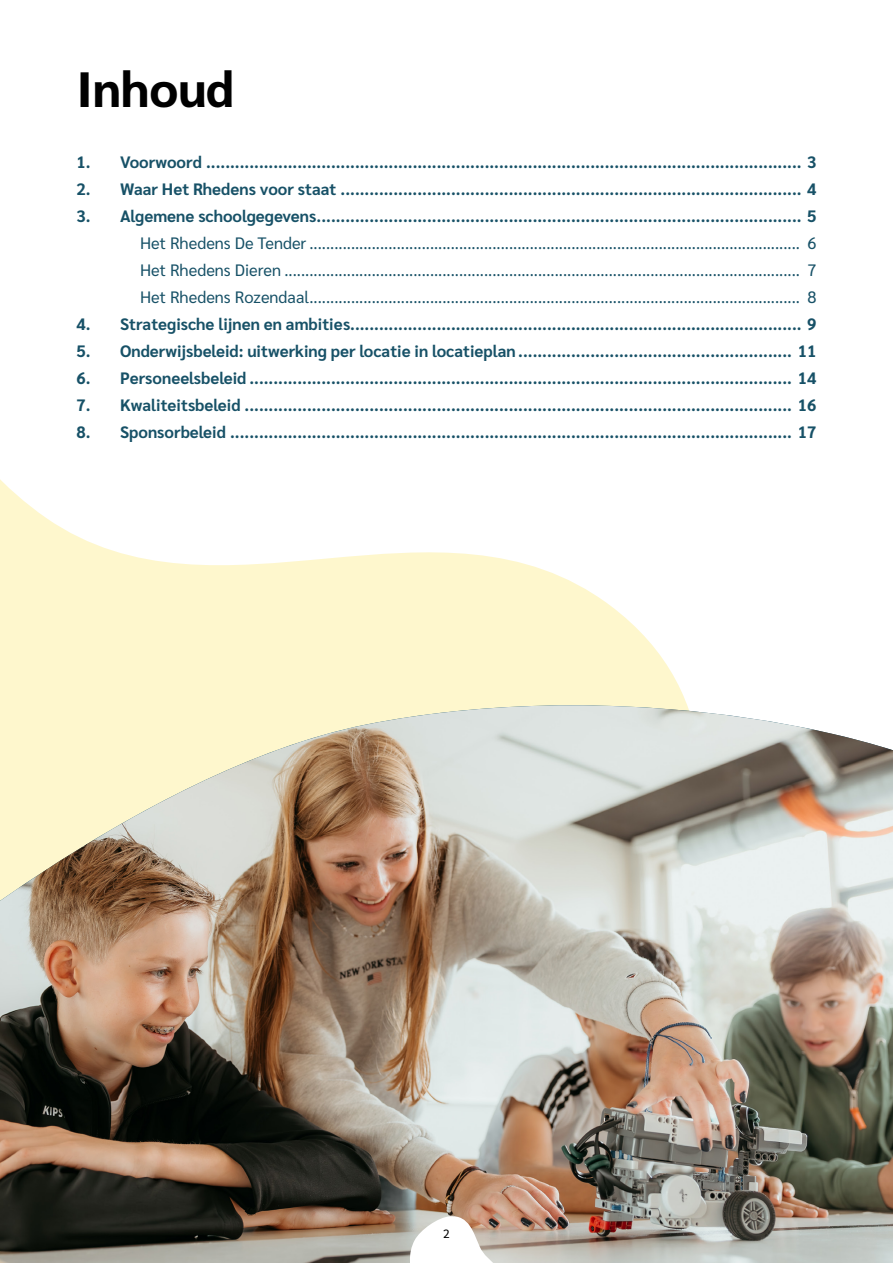
<style>
.page{position:relative;width:893px;height:1263px;background:#fff}
.page>*{position:absolute;margin:0;border:0;box-sizing:border-box;transform-origin:0 0}
.t1{font:800 49.5px "Sarabun";color:#000}
.t2{font:700 16.5px "Sarabun";color:#175167}
.t3{font:16.5px "Sarabun";color:#175167}
.t4{font:12px "Sarabun";color:#000}
</style>
<div class="page">
<svg style="left:0;top:479px;width:676px;height:201px;fill:#fef7cd"></svg>
<img style="left:0;top:680px;width:893px;height:583px">
<img style="left:0;top:705px;width:893px;height:196px">
<svg style="left:401px;top:1215px;width:128px;height:48px"></svg>
<p class="t1" style="left:77px;top:61px;width:159px">Inhoud</p>
<p class="t2" style="left:77px;top:153px;width:741px">1. Voorwoord ............................................................................................................................ 3</p>
<p class="t2" style="left:77px;top:180px;width:741px">2. Waar Het Rhedens voor staat ................................................................................................ 4</p>
<p class="t2" style="left:77px;top:207px;width:741px">3. Algemene schoolgegevens..................................................................................................... 5</p>
<p class="t3" style="left:140px;top:234px;width:678px">Het Rhedens De Tender ...................................................................................................................... 6</p>
<p class="t3" style="left:140px;top:261px;width:678px">Het Rhedens Dieren ............................................................................................................................ 7</p>
<p class="t3" style="left:140px;top:288px;width:678px">Het Rhedens Rozendaal...................................................................................................................... 8</p>
<p class="t2" style="left:77px;top:315px;width:741px">4. Strategische lijnen en ambities.............................................................................................. 9</p>
<p class="t2" style="left:77px;top:342px;width:741px">5. Onderwijsbeleid: uitwerking per locatie in locatieplan ......................................................... 11</p>
<p class="t2" style="left:77px;top:369px;width:741px">6. Personeelsbeleid ................................................................................................................. 14</p>
<p class="t2" style="left:77px;top:396px;width:741px">7. Kwaliteitsbeleid .................................................................................................................. 16</p>
<p class="t2" style="left:77px;top:423px;width:741px">8. Sponsorbeleid ..................................................................................................................... 17</p>
<p class="t4" style="left:443px;top:1226px;width:8px">2</p>
</div>
